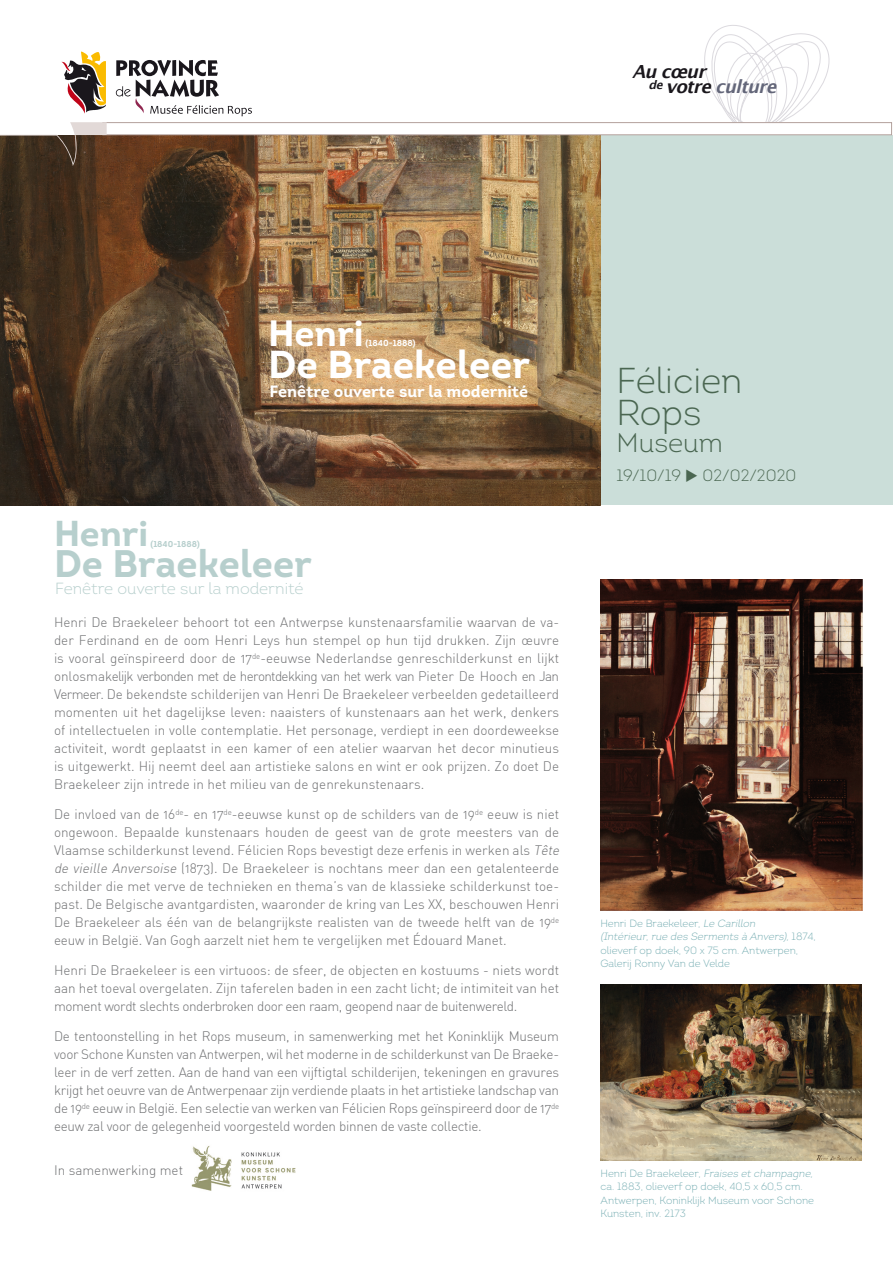
<style>
.page{position:relative;width:893px;height:1263px;background:#fff}
.page>*{position:absolute;margin:0;border:0;box-sizing:border-box;transform-origin:0 0}
.t1{font:700 39px "Intro";color:#fff}
.t2{font:700 38.4px "Intro";color:#b7cfcd}
.t3{font:700 36.6px "Intro";color:#fff}
.t4{font:300 36px "Intro";color:#4a6651}
.t5{font:700 36px "Intro";color:#b7cfcd}
.t6{font:300 27px "Intro";color:#4a6651}
.t7{font:italic 600 18px "Lucida Sans";color:#636679}
.t8{font:italic 600 18px "Lucida Sans";color:#1a171c}
.t9{font:700 16.35px "Intro";color:#fff}
.t10{font:300 16.35px "Intro";color:#4a6651}
.t11{font:300 16.05px "Intro";color:#b7cfcd}
.t12{font:300 13.5px/18px "DIN Alternate";color:#707173;text-align:justify}
.t13{font:300 10.5px/13.5px "Intro";color:#76adb2}
.t14{font:700 8.7px "Intro";color:#fff}
.t15{font:700 8.55px "Intro";color:#b7cfcd}
.s1{color:#1a171c}
.s2{font-style:italic}
</style>
<div class="page">
<div style="left:600px;top:135px;width:293px;height:370px;background:#cbded9"></div>
<img style="left:0;top:135px;width:601px;height:370px">
<svg style="left:698px;top:25px;width:139px;height:111px"></svg>
<div style="left:102px;top:122px;width:790px;height:13px;background:#fff;border:1px solid #b3a19c"></div>
<svg style="left:0;top:122px;width:107px;height:44px"></svg>
<svg style="left:61px;top:52px;width:45px;height:62px"></svg>
<svg style="left:116px;top:60px;width:136px;height:56px"></svg>
<img style="left:600px;top:579px;width:262px;height:331px">
<img style="left:600px;top:985px;width:262px;height:175px">
<img style="left:191px;top:1146px;width:105px;height:45px">
<p class="t8" style="left:632px;top:62px;width:80px">Au cœur</p>
<p class="t7" style="left:648px;top:76px;width:134px"><sup>de</sup><span class="s1">votre</span> culture</p>
<p class="t3" style="left:268px;top:310px;width:97px">Henri</p>
<p class="t1" style="left:268px;top:339px;width:264px">De Braekeleer</p>
<p class="t14" style="left:366px;top:337px;width:52px">(1840-1888)</p>
<p class="t9" style="left:269px;top:381px;width:260px">Fenêtre ouverte sur la modernité</p>
<p class="t5" style="left:54px;top:510px;width:96px">Henri</p>
<p class="t2" style="left:54px;top:539px;width:260px">De Braekeleer</p>
<p class="t15" style="left:150px;top:538px;width:51px">(1840-1888)</p>
<p class="t11" style="left:55px;top:579px;width:250px">Fenêtre ouverte sur la modernité</p>
<p class="t12" style="left:54px;top:613px;width:507px">Henri De Braekeleer behoort tot een Antwerpse kunstenaarsfamilie waarvan de va&shy;der Ferdinand en de oom Henri Leys hun stempel op hun tijd drukken. Zijn œuvre is vooral geïnspireerd door de 17<sup>de</sup>-eeuwse Nederlandse genreschilderkunst en lijkt onlosmakelijk verbonden met de herontdekking van het werk van Pieter De Hooch en Jan Vermeer. De bekendste schilderijen van Henri De Braekeleer verbeelden gedetailleerd momenten uit het dagelijkse leven: naaisters of kunstenaars aan het werk, denkers of intellectuelen in volle contemplatie. Het personage, verdiept in een doordeweekse activiteit, wordt geplaatst in een kamer of een atelier waarvan het decor minutieus is uitgewerkt. Hij neemt deel aan artistieke salons en wint er ook prijzen. Zo doet De Braekeleer zijn intrede in het milieu van de genrekunstenaars.</p>
<p class="t12" style="left:54px;top:805px;width:510px;text-align:left">De invloed van de 16<sup>de</sup>- en 17<sup>de</sup>-eeuwse kunst op de schilders van de 19<sup>de</sup> eeuw is niet ongewoon. Bepaalde kunstenaars houden de geest van de grote meesters van de Vlaamse schilderkunst levend. Félicien Rops bevestigt deze erfenis in werken als <span class="s2">Tête de vieille Anversoise</span> (1873). De Braekeleer is nochtans meer dan een getalenteerde schilder die met verve de technieken en thema’s van de klassieke schilderkunst toe&shy;past. De Belgische avantgardisten, waaronder de kring van Les XX, beschouwen Henri De Braekeleer als één van de belangrijkste realisten van de tweede helft van de 19<sup>de </sup>eeuw in België. Van Gogh aarzelt niet hem te vergelijken met Édouard Manet.</p>
<p class="t12" style="left:54px;top:961px;width:507px">Henri De Braekeleer is een virtuoos: de sfeer, de objecten en kostuums - niets wordt aan het toeval overgelaten. Zijn taferelen baden in een zacht licht; de intimiteit van het moment wordt slechts onderbroken door een raam, geopend naar de buitenwereld.</p>
<p class="t12" style="left:54px;top:1027px;width:507px">De tentoonstelling in het Rops museum, in samenwerking met het Koninklijk Museum voor Schone Kunsten van Antwerpen, wil het moderne in de schilderkunst van De Braeke&shy;leer in de verf zetten. Aan de hand van een vijftigtal schilderijen, tekeningen en gravures krijgt het oeuvre van de Antwerpenaar zijn verdiende plaats in het artistieke landschap van de 19<sup>de</sup> eeuw in België. Een selectie van werken van Félicien Rops geïnspireerd door de 17<sup>de </sup>eeuw zal voor de gelegenheid voorgesteld worden binnen de vaste collectie.</p>
<p class="t12" style="left:54px;top:1161px;width:131px">In samenwerking met</p>
<p class="t4" style="left:616px;top:359px;width:127px">Félicien</p>
<p class="t4" style="left:616px;top:390px;width:86px">Rops</p>
<p class="t6" style="left:616px;top:426px;width:108px">Museum</p>
<p class="t10" style="left:616px;top:465px;width:181px">19/10/19 ◆ 02/02/2020</p>
<p class="t13" style="left:600px;top:916px;width:159px">Henri De Braekeleer, <span class="s2">Le Carillon</span></p>
<p class="t13" style="left:600px;top:930px;width:217px"><span class="s2">(Intérieur,rue des Serments à Anvers),</span>1 8 74 , olieverf op doek, 90 x 75 cm. Antwerpen,<br>Galerij Ronny Van de Velde</p>
<p class="t13" style="left:601px;top:1166px;width:216px">H en r i D e B ra e ke le er, <span class="s2">Fraises et champagne, </span>ca. 1883, olieverf op doek, 40,5 x 60,5 cm.<br>Antwerpen, Koninklijk Museum voor Schone Kunsten, inv. 2173</p>
</div>
